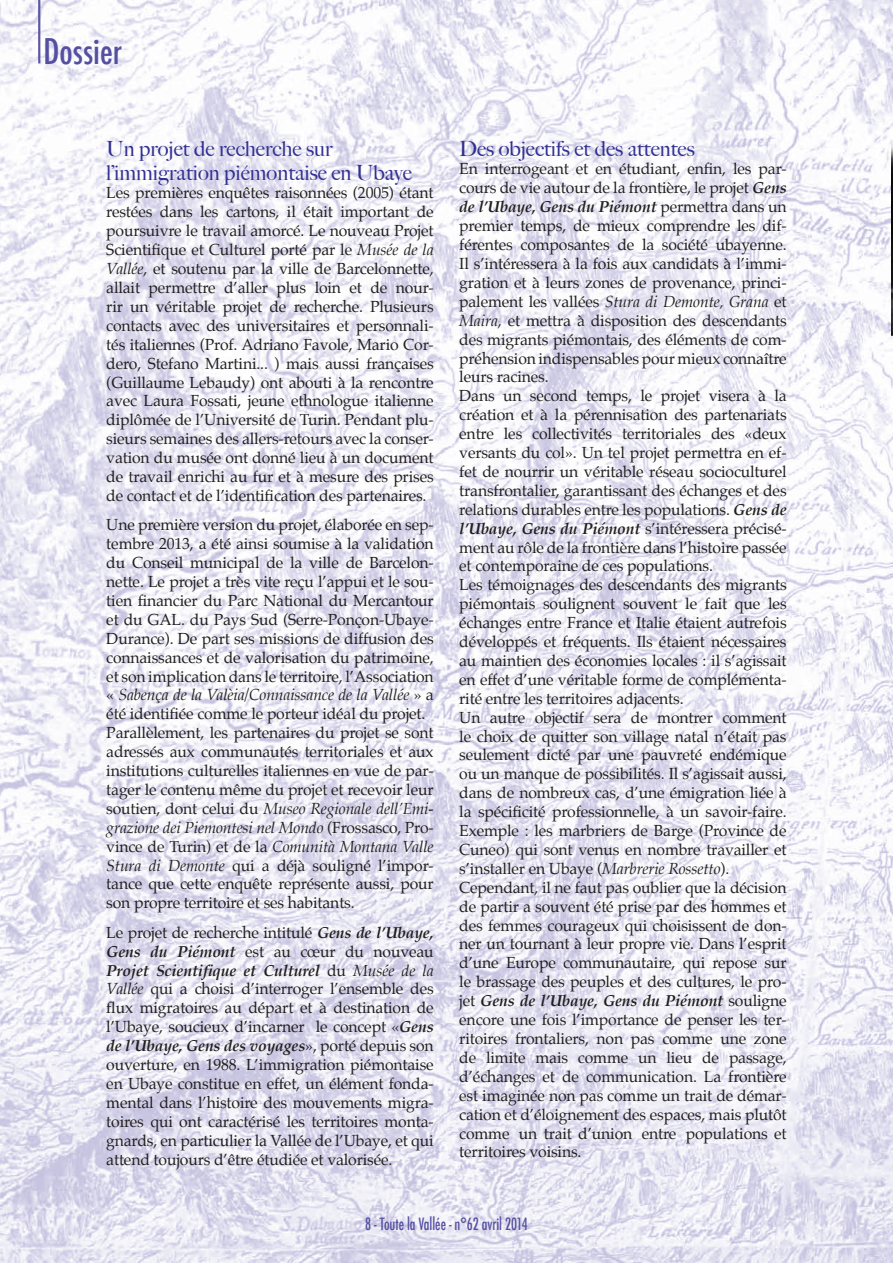
<style>
.page{position:relative;width:893px;height:1263px;background:#fff}
.page>*{position:absolute;margin:0;border:0;box-sizing:border-box;transform-origin:0 0}
.t1{font:500 condensed 34.5px "Futura";color:#544fa1}
.t2{font:500 21px "Big Caslon";color:#323092}
.t3{font:500 condensed 16.5px "Futura";color:#544fa1;scale:.88 1}
.t4{font:15.75px/18.9px "Palatino";letter-spacing:-.01em;color:#231f20;text-align:justify}
.s1{font-style:italic}
.s2{font-weight:700;font-style:italic}
</style>
<div class="page">
<img style="left:0;top:0;width:893px;height:1263px">
<img style="left:892px;top:140px;width:1px;height:196px">
<svg style="left:38px;top:0;width:2px;height:63px"></svg>
<p class="t1" style="left:44px;top:29px;width:80px">Dossier</p>
<p class="t2" style="left:106px;top:136px;width:228px">Un projet de recherche sur</p>
<p class="t2" style="left:106px;top:160px;width:307px">l’immigration piémontaise en Ubaye</p>
<p class="t4" style="left:106px;top:184px;width:329px">Les premières enquêtes raisonnées (2005) étant restées dans les cartons, il était important de poursuivre le travail amorcé. Le nouveau Projet Scientifique et Culturel porté par le <span class="s1">Musée de la Vallée</span>, et soutenu par la ville de Barcelonnette, allait permettre d’aller plus loin et de nour&shy;rir un véritable projet de recherche. Plusieurs contacts avec des universitaires et personnali&shy;tés italiennes (Prof. Adriano Favole, Mario Cor&shy;dero, Stefano Martini... ) mais aussi françaises (Guillaume Lebaudy) ont abouti à la rencontre avec Laura Fossati, jeune ethnologue italienne diplômée de l’Université de Turin. Pendant plu&shy;sieurs semaines des allers-retours avec la conser&shy;vation du musée ont donné lieu à un document de travail enrichi au fur et à mesure des prises de contact et de l’identification des partenaires.</p>
<p class="t4" style="left:106px;top:515px;width:329px">Une première version du projet, élaborée en sep&shy;tembre 2013, a été ainsi soumise à la validation du Conseil municipal de la ville de Barcelon&shy;nette. Le projet a très vite reçu l’appui et le sou&shy;tien financier du Parc National du Mercantour et du GAL. du Pays Sud (Serre-Ponçon-Ubaye-Durance). De part ses missions de diffusion des connaissances et de valorisation du patrimoine, et son implication dans le territoire, l’Association « <span class="s1">Sabença de la Valèia/Connaissance de la Vallée</span> » a été identifiée comme le porteur idéal du projet.</p>
<p class="t4" style="left:106px;top:723px;width:329px">Parallèlement, les partenaires du projet se sont adressés aux communautés territoriales et aux institutions culturelles italiennes en vue de par&shy;tager le contenu même du projet et recevoir leur soutien, dont celui du <span class="s1">Museo Regionale dell’Emi&shy;grazione dei Piemontesi nel Mondo</span> (Frossasco, Pro&shy;vince de Turin) et de la <span class="s1">Comunità Montana Valle Stura di Demonte</span> qui a déjà souligné l’impor&shy;tance que cette enquête représente aussi, pour son propre territoire et ses habitants.</p>
<p class="t4" style="left:106px;top:923px;width:329px">Le projet de recherche intitulé <span class="s2">Gens de l’Ubaye, Gens du Piémont</span> est au cœur du nouveau <span class="s2">Projet Scientifique et Culturel</span> du <span class="s1">Musée de la Vallée</span> qui a choisi d’interroger l’ensemble des flux migratoires au départ et à destination de l’Ubaye, soucieux d’incarner le concept «<span class="s2">Gens de l’Ubaye, Gens des voyages</span>», porté depuis son ouverture, en 1988. L’immigration piémontaise en Ubaye constitue en effet, un élément fonda&shy;mental dans l’histoire des mouvements migra&shy;toires qui ont caractérisé les territoires monta&shy;gnards, en particulier la Vallée de l’Ubaye, et qui attend toujours d’être étudiée et valorisée.</p>
<p class="t2" style="left:459px;top:136px;width:237px">Des objectifs et des attentes</p>
<p class="t4" style="left:459px;top:160px;width:329px">En interrogeant et en étudiant, enfin, les par&shy;cours de vie autour de la frontière, le projet <span class="s2">Gens de l’Ubaye, Gens du Piémont</span> permettra dans un premier temps, de mieux comprendre les dif&shy;férentes composantes de la société ubayenne.<br>Il s’intéressera à la fois aux candidats à l’immi&shy;gration et à leurs zones de provenance, princi&shy;palement les vallées <span class="s1">Stura di Demonte, Grana</span> et <span class="s1">Maira</span>, et mettra à disposition des descendants des migrants piémontais, des éléments de com&shy;préhension indispensables pour mieux connaître leurs racines.</p>
<p class="t4" style="left:459px;top:386px;width:329px">Dans un second temps, le projet visera à la création et à la pérennisation des partenariats entre les collectivités territoriales des «deux versants du col». Un tel projet permettra en ef&shy;fet de nourrir un véritable réseau socioculturel transfrontalier, garantissant des échanges et des relations durables entre les populations. <span class="s2">Gens de l’Ubaye, Gens du Piémont</span> s’intéressera précisé&shy;ment au rôle de la frontière dans l’histoire passée et contemporaine de ces populations.</p>
<p class="t4" style="left:459px;top:575px;width:329px">Les témoignages des descendants des migrants piémontais soulignent souvent le fait que les échanges entre France et Italie étaient autrefois développés et fréquents. Ils étaient nécessaires au maintien des économies locales : il s’agissait en effet d’une véritable forme de complémenta&shy;rité entre les territoires adjacents.</p>
<p class="t4" style="left:459px;top:708px;width:329px">Un autre objectif sera de montrer comment le choix de quitter son village natal n’était pas seulement dicté par une pauvreté endémique ou un manque de possibilités. Il s’agissait aussi, dans de nombreux cas, d’une émigration liée à la spécificité professionnelle, à un savoir-faire.<br>Exemple : les marbriers de Barge (Province de Cuneo) qui sont venus en nombre travailler et s’installer en Ubaye (<span class="s1">Marbrerie Rossetto</span>).</p>
<p class="t4" style="left:459px;top:878px;width:329px">Cependant, il ne faut pas oublier que la décision de partir a souvent été prise par des hommes et des femmes courageux qui choisissent de don&shy;ner un tournant à leur propre vie. Dans l’esprit d’une Europe communautaire, qui repose sur le brassage des peuples et des cultures, le pro&shy;jet <span class="s2">Gens de l’Ubaye, Gens du Piémont</span> souligne encore une fois l’importance de penser les ter&shy;ritoires frontaliers, non pas comme une zone de limite mais comme un lieu de passage, d’échanges et de communication. La frontière est imaginée non pas comme un trait de démar&shy;cation et d’éloignement des espaces, mais plutôt comme un trait d’union entre populations et territoires voisins.</p>
<p class="t3" style="left:365px;top:1214px;width:186px">8 - Toute la Vallée - n°62 avril 2014</p>
</div>
